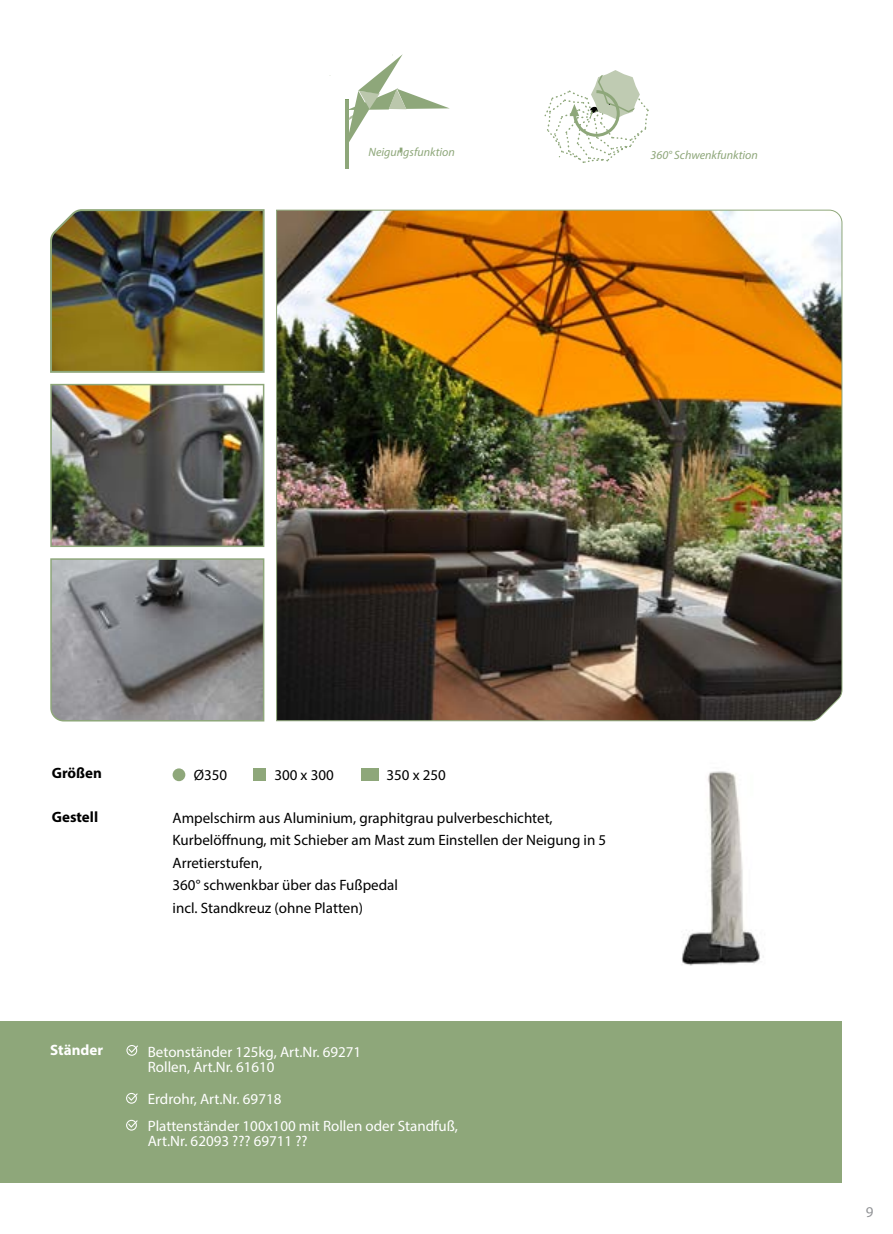
<style>
.page{position:relative;width:893px;height:1234px;background:#fff}
.page>*{position:absolute;margin:0;border:0;box-sizing:border-box;transform-origin:0 0}
.t1{font:15px/22.5px "Myriad Pro";color:#000}
.t2{font:15px/26.8px "Myriad Pro";color:#fff}
.t3{font:700 15px "Myriad Pro";color:#000}
.t4{font:700 15px "Myriad Pro";color:#fff}
.t5{font:15px "Myriad Pro";color:#939598}
.t6{font:italic 12px "Myriad Pro";color:#8ea77a}
</style>
<div class="page">
<div style="left:0;top:1020px;width:842px;height:162px;background:#8ea77a"></div>
<svg style="left:544px;top:70px;width:105px;height:93px"></svg>
<img style="left:53px;top:387px;width:208px;height:157px">
<div style="left:50px;top:384px;width:214px;height:163px;border:2px solid #8ea77a"></div>
<svg style="left:50px;top:558px;width:215px;height:164px;background:#898a8b"></svg>
<img style="left:50px;top:209px;width:215px;height:164px">
<div style="left:173px;top:768px;width:12px;height:13px;background:#8ea77a;border-radius:50%"></div>
<div style="left:253px;top:768px;width:13px;height:13px;background:#8ea77a"></div>
<div style="left:361px;top:768px;width:17px;height:13px;background:#8ea77a"></div>
<svg style="left:126px;top:1093px;width:12px;height:10px"></svg>
<svg style="left:126px;top:1119px;width:12px;height:11px"></svg>
<img style="left:681px;top:771px;width:79px;height:195px">
<img style="left:276px;top:209px;width:567px;height:512px">
<hr style="left:345px;top:99px;width:3px;height:69px;background:#8ea77a">
<svg style="left:330px;top:54px;width:120px;height:99px"></svg>
<svg style="left:126px;top:1045px;width:12px;height:10px"></svg>
<p class="t6" style="left:369px;top:144px;width:88px">Neigungsfunktion</p>
<p class="t6" style="left:650px;top:148px;width:109px">360° Schwenkfunktion</p>
<p class="t3" style="left:52px;top:763px;width:52px">Größen</p>
<p class="t3" style="left:52px;top:807px;width:48px">Gestell</p>
<p class="t1" style="left:173px;top:806px;width:435px">Ampelschirm aus Aluminium, graphitgrau pulverbeschichtet, Kurbelöffnung, mit Schieber am Mast zum Einstellen der Neigung in 5<br>Arretierstufen,<br>360° schwenkbar über das Fußpedal<br>incl. Standkreuz (ohne Platten)</p>
<p class="t1" style="left:194px;top:763px;width:35px">Ø350</p>
<p class="t1" style="left:274px;top:763px;width:61px">300 x 300</p>
<p class="t1" style="left:386px;top:763px;width:61px">350 x 250</p>
<p class="t4" style="left:50px;top:1040px;width:54px">Ständer</p>
<p class="t2" style="left:148px;top:1043px;width:215px;line-height:15px">Betonständer 125kg, Art.Nr. 69271<br>Rollen, Art.Nr. 61610</p>
<p class="t2" style="left:148px;top:1084px;width:312px">Erdrohr, Art.Nr. 69718<br>Plattenständer 100x100 mit Rollen oder Standfuß,</p>
<p class="t2" style="left:148px;top:1126px;width:161px">Art.Nr. 62093 ??? 69711 ??</p>
<p class="t5" style="left:866px;top:1202px;width:9px">9</p>
</div>
